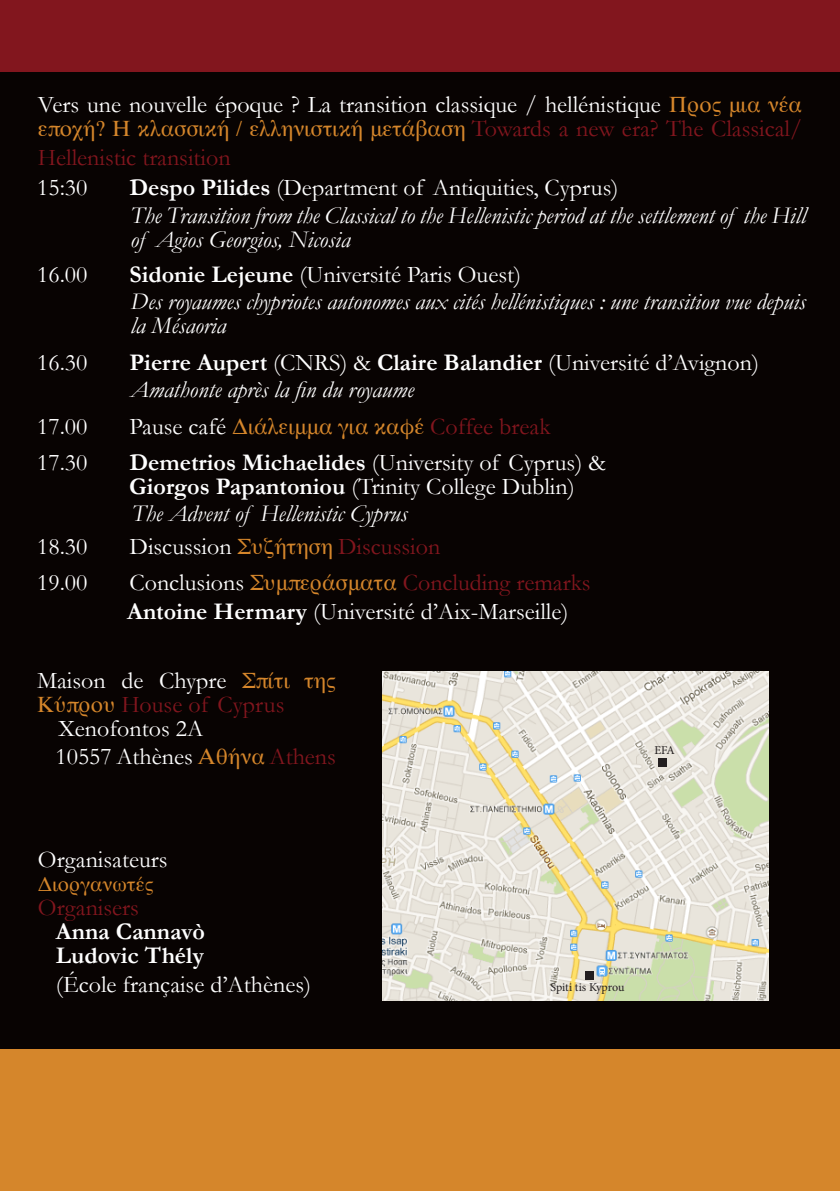
<style>
.page{position:relative;width:840px;height:1191px;background:#fff}
.page>*{position:absolute;margin:0;border:0;box-sizing:border-box;transform-origin:0 0}
.t1{font:24px/24px "Garamond";color:#fff}
.t2{font:italic 24px/24px "Garamond";color:#fff}
.t3{font:24px "Garamond";color:#82161e}
.t4{font:700 24px "Garamond";color:#fff}
.t5{font:22px "Times";color:#d5862b}
.t6{font:20px "Times";color:#d5862b}
.t7{font:12px "Minion Pro";letter-spacing:-.01em;color:#231f20}
.s1{font-family:"Times";font-size:22px;color:#d5862b}
.s2{font-family:"Garamond";font-size:24px;color:#82161e}
.s3{font-weight:700}
.s4{font-family:"Garamond";font-size:24px;color:#fff}
.s5{color:#82161e}
.s6{color:#fff}
</style>
<div class="page">
<div style="left:0;top:0;width:839px;height:1191px;background:#080302"></div>
<div style="left:0;top:1049px;width:839px;height:142px;background:#d5862b"></div>
<div style="left:0;top:0;width:839px;height:71px;background:#82161e"></div>
<img style="left:382px;top:671px;width:385px;height:329px">
<div style="left:658px;top:758px;width:8px;height:8px;background:#231f20"></div>
<div style="left:584px;top:971px;width:9px;height:8px;background:#231f20"></div>
<p class="t1" style="left:38px;top:92px;width:765px">Vers une nouvelle époque ? La transition classique / hellénistique <span class="s1">Προς μια νέα</span></p>
<p class="t5" style="left:38px;top:108px;width:765px">εποχή? Η κλασσική / ελληνιστική μετάβαση <span class="s2">Towards a new era? The Classical/</span></p>
<p class="t3" style="left:38px;top:143px;width:194px">Hellenistic transition</p>
<p class="t1" style="left:37px;top:176px;width:52px">15:30</p>
<p class="t1" style="left:129px;top:176px;width:490px"><span class="s3">Despo Pilides</span> (Department of Antiquities, Cyprus)</p>
<p class="t2" style="left:130px;top:203px;width:676px">The Transition from the Classical to the Hellenistic period at the settlement of the Hill of Agios Georgios, Nicosia</p>
<p class="t1" style="left:37px;top:262px;width:52px">16.00</p>
<p class="t1" style="left:129px;top:262px;width:393px"><span class="s3">Sidonie Lejeune</span> (Université Paris Ouest)</p>
<p class="t2" style="left:130px;top:289px;width:676px">Des royaumes chypriotes autonomes aux cités hellénistiques : une transition vue depuis la Mésaoria</p>
<p class="t1" style="left:37px;top:350px;width:52px">16.30</p>
<p class="t1" style="left:129px;top:350px;width:630px"><span class="s3">Pierre Aupert</span> (CNRS) &amp; <span class="s3">Claire Balandier</span> (Université d’Avignon)</p>
<p class="t2" style="left:130px;top:377px;width:285px">Amathonte après la fin du royaume</p>
<p class="t1" style="left:37px;top:414px;width:52px">17.00</p>
<p class="t5" style="left:129px;top:406px;width:422px"><span class="s4">Pause café</span> Διάλειμμα για καφέ <span class="s2">Coffee break</span></p>
<p class="t1" style="left:37px;top:450px;width:52px">17.30</p>
<p class="t1" style="left:129px;top:450px;width:477px"><span class="s3">Demetrios Michaelides</span> (University of Cyprus) &amp;</p>
<p class="t1" style="left:129px;top:474px;width:446px"><span class="s3">Giorgos Papantoniou</span> (Trinity College Dublin)</p>
<p class="t1" style="left:37px;top:534px;width:52px">18.30</p>
<p class="t1" style="left:129px;top:534px;width:312px">Discussion <span class="s1">Συζήτηση</span> <span class="s5">Discussion</span></p>
<p class="t1" style="left:37px;top:570px;width:52px">19.00</p>
<p class="t3" style="left:129px;top:568px;width:462px"><span class="s6">Conclusions</span> <span class="s1">Συμπεράσματα</span> Concluding remarks</p>
<p class="t1" style="left:127px;top:599px;width:442px"><span class="s3">Antoine Hermary</span> (Université d’Aix-Marseille)</p>
<p class="t2" style="left:132px;top:501px;width:277px">The Advent of Hellenistic Cyprus</p>
<p class="t1" style="left:37px;top:668px;width:300px">Maison de Chypre <span class="s1">Σπίτι της<br>Κύπρου</span> <span class="s5">House of Cyprus</span></p>
<p class="t1" style="left:58px;top:716px;width:146px">Xenofontos 2A</p>
<p class="t1" style="left:55px;top:744px;width:282px">10557 Athènes <span class="s1">Αθήνα</span> <span class="s5">Athens</span></p>
<p class="t7" style="left:654px;top:742px;width:22px">EFA</p>
<p class="t1" style="left:38px;top:847px;width:131px">Organisateurs</p>
<p class="t6" style="left:38px;top:866px;width:117px">Διοργανωτές</p>
<p class="t3" style="left:38px;top:893px;width:102px">Organisers</p>
<p class="t4" style="left:56px;top:917px;width:150px">Anna Cannavò</p>
<p class="t4" style="left:56px;top:941px;width:149px">Ludovic Thély</p>
<p class="t1" style="left:56px;top:972px;width:257px">(École française d’Athènes)</p>
<p class="t7" style="left:550px;top:979px;width:75px">Spiti tis Kyprou</p>
</div>
